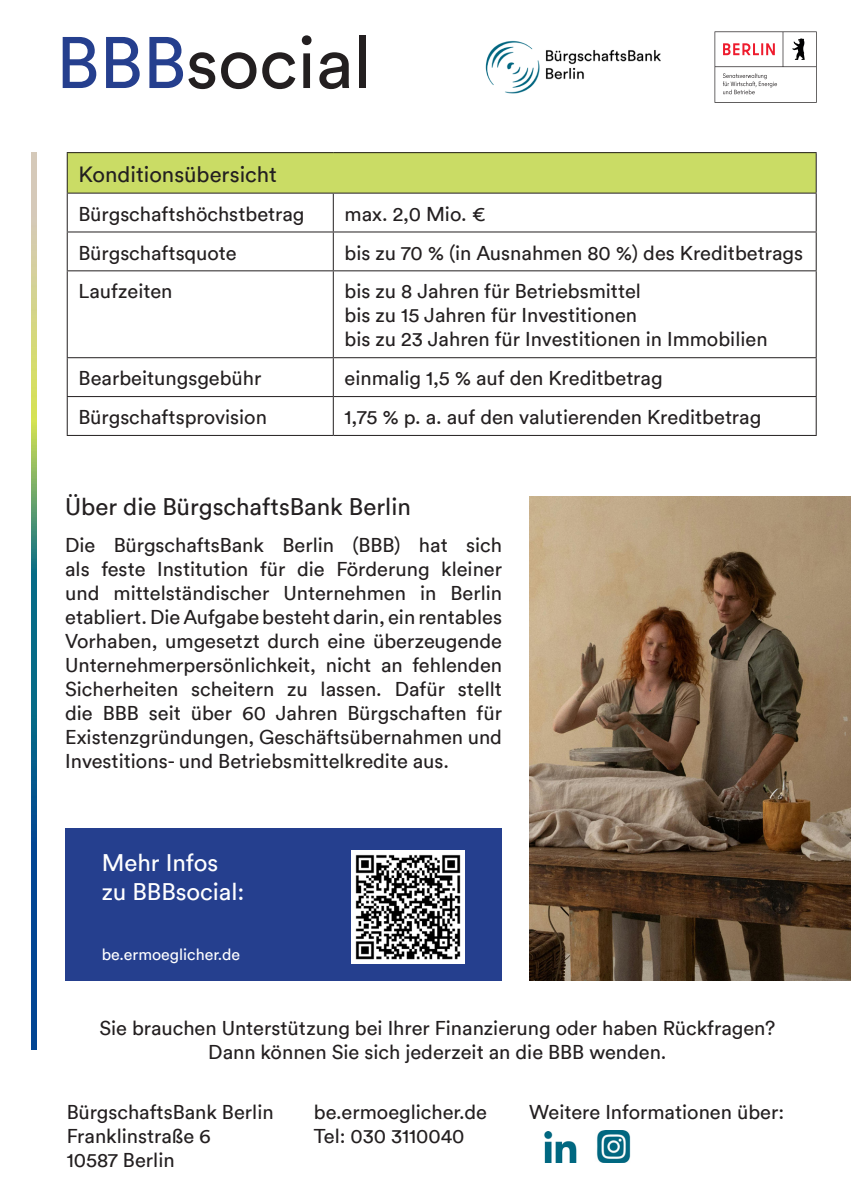
<style>
.page{position:relative;width:851px;height:1202px;background:#fff}
.page>*{position:absolute;margin:0;border:0;box-sizing:border-box;transform-origin:0 0}
.t1{font:72px "Circular";color:#231f20}
.t2{font:24px "Circular";color:#231f20}
.t3{font:24px "Circular";color:#fff}
.t4{font:22px "Circular";color:#231f20}
.t5{font:20px/24px "Circular";color:#231f20;text-align:justify}
.t6{font:16px "Circular";color:#fff}
.s1{color:#253f8e}
</style>
<div class="page">
<img style="left:544px;top:1132px;width:33px;height:31px">
<img style="left:596px;top:1131px;width:35px;height:32px">
<img style="left:529px;top:496px;width:321px;height:485px">
<div style="left:65px;top:828px;width:437px;height:153px;background:#253f8e"></div>
<img style="left:32px;top:152px;width:5px;height:898px">
<img style="left:485px;top:40px;width:176px;height:54px">
<svg style="left:714px;top:31px;width:102px;height:72px"></svg>
<div style="left:67px;top:153px;width:749px;height:40px;background:#cadc65"></div>
<hr style="left:67px;top:193px;width:266px;height:1px;background:#231f20">
<hr style="left:333px;top:193px;width:483px;height:1px;background:#231f20">
<hr style="left:333px;top:194px;width:1px;height:37px;background:#231f20">
<hr style="left:67px;top:231px;width:266px;height:1px;background:#231f20">
<hr style="left:333px;top:231px;width:483px;height:1px;background:#231f20">
<hr style="left:333px;top:232px;width:1px;height:38px;background:#231f20">
<hr style="left:67px;top:270px;width:266px;height:1px;background:#231f20">
<hr style="left:333px;top:270px;width:483px;height:1px;background:#231f20">
<hr style="left:333px;top:271px;width:1px;height:86px;background:#231f20">
<hr style="left:67px;top:357px;width:266px;height:1px;background:#231f20">
<hr style="left:333px;top:357px;width:483px;height:1px;background:#231f20">
<hr style="left:333px;top:358px;width:1px;height:38px;background:#231f20">
<hr style="left:67px;top:396px;width:266px;height:1px;background:#231f20">
<hr style="left:333px;top:396px;width:483px;height:1px;background:#231f20">
<hr style="left:333px;top:397px;width:1px;height:38px;background:#231f20">
<hr style="left:67px;top:152px;width:266px;height:1px;background:#231f20">
<hr style="left:67px;top:153px;width:1px;height:40px;background:#231f20">
<hr style="left:333px;top:152px;width:483px;height:1px;background:#231f20">
<hr style="left:815px;top:153px;width:1px;height:40px;background:#231f20">
<hr style="left:67px;top:194px;width:1px;height:37px;background:#231f20">
<hr style="left:815px;top:194px;width:1px;height:37px;background:#231f20">
<hr style="left:67px;top:232px;width:1px;height:38px;background:#231f20">
<hr style="left:815px;top:232px;width:1px;height:38px;background:#231f20">
<hr style="left:67px;top:271px;width:1px;height:86px;background:#231f20">
<hr style="left:815px;top:271px;width:1px;height:86px;background:#231f20">
<hr style="left:67px;top:358px;width:1px;height:38px;background:#231f20">
<hr style="left:815px;top:358px;width:1px;height:38px;background:#231f20">
<hr style="left:67px;top:397px;width:1px;height:38px;background:#231f20">
<hr style="left:815px;top:397px;width:1px;height:38px;background:#231f20">
<hr style="left:67px;top:435px;width:266px;height:1px;background:#231f20">
<hr style="left:333px;top:435px;width:483px;height:1px;background:#231f20">
<img style="left:352px;top:850px;width:112px;height:113px">
<p class="t1" style="left:56px;top:14px;width:317px"><span class="s1">BBB</span>social</p>
<p class="t4" style="left:79px;top:159px;width:200px">Konditionsübersicht</p>
<p class="t5" style="left:79px;top:201px;width:227px">Bürgschaftshöchstbetrag</p>
<p class="t5" style="left:344px;top:201px;width:142px">max. 2,0 Mio. €</p>
<p class="t5" style="left:79px;top:240px;width:160px">Bürgschaftsquote</p>
<p class="t5" style="left:344px;top:240px;width:460px">bis zu 70 % (in Ausnahmen 80 %) des Kreditbetrags</p>
<p class="t5" style="left:79px;top:278px;width:95px">Laufzeiten</p>
<p class="t5" style="left:344px;top:278px;width:298px">bis zu 8 Jahren für Betriebsmittel</p>
<p class="t5" style="left:344px;top:302px;width:294px">bis zu 15 Jahren für Investitionen</p>
<p class="t5" style="left:344px;top:326px;width:424px">bis zu 23 Jahren für Investitionen in Immobilien</p>
<p class="t5" style="left:79px;top:365px;width:184px">Bearbeitungsgebühr</p>
<p class="t5" style="left:344px;top:365px;width:319px">einmalig 1,5 % auf den Kreditbetrag</p>
<p class="t5" style="left:79px;top:404px;width:190px">Bürgschaftsprovision</p>
<p class="t5" style="left:344px;top:404px;width:418px">1,75 % p. a. auf den valutierenden Kreditbetrag</p>
<p class="t2" style="left:65px;top:491px;width:347px">Über die BürgschaftsBank Berlin</p>
<p class="t5" style="left:65px;top:532px;width:438px">Die BürgschaftsBank Berlin (BBB) hat sich als feste Institution für die Förderung kleiner und mittelständischer Unternehmen in Berlin etabliert. Die Aufgabe besteht darin, ein rentables Vorhaben, umgesetzt durch eine überzeugende Unternehmerpersönlichkeit, nicht an fehlenden Sicherheiten scheitern zu lassen. Dafür stellt die BBB seit über 60 Jahren Bürgschaften für Existenzgründungen, Geschäftsübernahmen und Investitions- und Betriebsmittelkredite aus.</p>
<p class="t3" style="left:102px;top:846px;width:118px">Mehr Infos</p>
<p class="t3" style="left:102px;top:875px;width:144px">zu BBBsocial:</p>
<p class="t6" style="left:102px;top:943px;width:140px">be.ermoeglicher.de</p>
<p class="t5" style="left:99px;top:1015px;width:677px">Sie brauchen Unterstützung bei Ihrer Finanzierung oder haben Rückfragen?</p>
<p class="t5" style="left:208px;top:1039px;width:459px">Dann können Sie sich jederzeit an die BBB wenden.</p>
<p class="t5" style="left:67px;top:1099px;width:208px">BürgschaftsBank Berlin</p>
<p class="t5" style="left:67px;top:1123px;width:145px">Franklinstraße 6</p>
<p class="t5" style="left:67px;top:1147px;width:109px">10587 Berlin</p>
<p class="t5" style="left:314px;top:1099px;width:175px">be.ermoeglicher.de</p>
<p class="t5" style="left:314px;top:1123px;width:152px">Tel: 030 3110040</p>
<p class="t5" style="left:529px;top:1099px;width:256px">Weitere Informationen über:</p>
</div>
